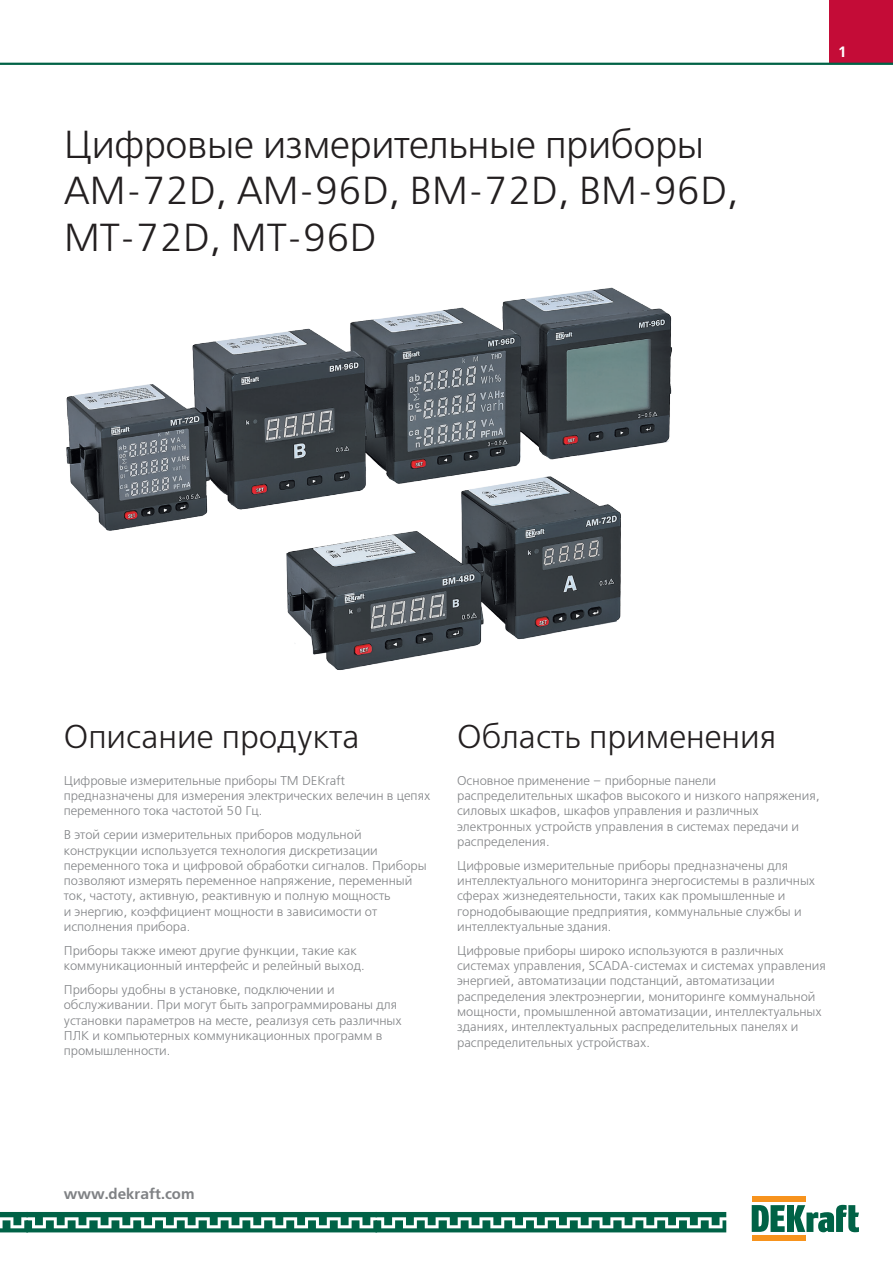
<style>
.page{position:relative;width:893px;height:1263px;background:#fff}
.page>*{position:absolute;margin:0;border:0;box-sizing:border-box;transform-origin:0 0}
.t1{font:39px/46.8px "Free Set C";letter-spacing:-.01em;color:#231f20}
.t2{font:33px "Free Set C";color:#231f20}
.t3{font:700 15px "Free Set C";color:#808285}
.t4{font:700 15px "Free Set C";color:#fff}
.t5{font:12.75px/15.3px "Free Set C";color:#808285}
</style>
<div class="page">
<div style="left:829px;top:0;width:64px;height:64px;background:#c40c37"></div>
<hr style="left:0;top:63px;width:893px;height:2px;background:#006246">
<svg style="left:0;top:1212px;width:726px;height:20px"></svg>
<div style="left:752px;top:1235px;width:53px;height:6px;background:#f7931d"></div>
<div style="left:752px;top:1196px;width:53px;height:5px;background:#f7931d"></div>
<div style="left:787px;top:1205px;width:7px;height:27px;background:#006246"></div>
<svg style="left:794px;top:1205px;width:65px;height:27px"></svg>
<svg style="left:752px;top:1205px;width:33px;height:27px"></svg>
<img style="left:66px;top:287px;width:606px;height:383px">
<h1 class="t1" style="left:64px;top:121px;width:676px">Цифровые измерительные приборы<br>АМ-72D, АМ-96D, ВМ-72D, ВМ-96D,<br>МТ-72D, МТ-96D</h1>
<p class="t4" style="left:838px;top:43px;width:11px">1</p>
<h2 class="t2" style="left:64px;top:718px;width:297px">Описание продукта</h2>
<h2 class="t2" style="left:457px;top:718px;width:321px">Область применения</h2>
<p class="t5" style="left:457px;top:773px;width:364px">Основное применение – приборные панели распределительных шкафов высокого и низкого напряжения, силовых шкафов, шкафов управления и различных электронных устройств управления в системах передачи и распределения.</p>
<p class="t5" style="left:457px;top:858px;width:360px">Цифровые измерительные приборы предназначены для интеллектуального мониторинга энергосистемы в различных сферах жизнедеятельности, таких как промышленные и горнодобывающие предприятия, коммунальные службы и интеллектуальные здания.</p>
<p class="t5" style="left:457px;top:943px;width:370px">Цифровые приборы широко используются в различных системах управления, SCADA-системах и системах управления энергией, автоматизации подстанций, автоматизации распределения электроэнергии, мониторинге коммунальной мощности, промышленной автоматизации, интеллектуальных зданиях, интеллектуальных распределительных панелях и распределительных устройствах.</p>
<p class="t5" style="left:64px;top:773px;width:368px">Цифровые измерительные приборы ТМ DEKraft предназначены для измерения электрических велечин в цепях переменного тока частотой 50 Гц.</p>
<p class="t5" style="left:64px;top:827px;width:364px">В этой серии измерительных приборов модульной конструкции используется технология дискретизации переменного тока и цифровой обработки сигналов. Приборы позволяют измерять переменное напряжение, переменный ток, частоту, активную, реактивную и полную мощность<br>и энергию, коэффициент мощности в зависимости от исполнения прибора.</p>
<p class="t5" style="left:64px;top:943px;width:302px">Приборы также имеют другие функции, такие как коммуникационный интерфейс и релейный выход.</p>
<p class="t5" style="left:64px;top:982px;width:340px">Приборы удобны в установке, подключении и обслуживании. При могут быть запрограммированы для установки параметров на месте, реализуя сеть различных ПЛК и компьютерных коммуникационных программ в промышленности.</p>
<p class="t3" style="left:64px;top:1185px;width:132px">www.dekraft.com</p>
</div>
